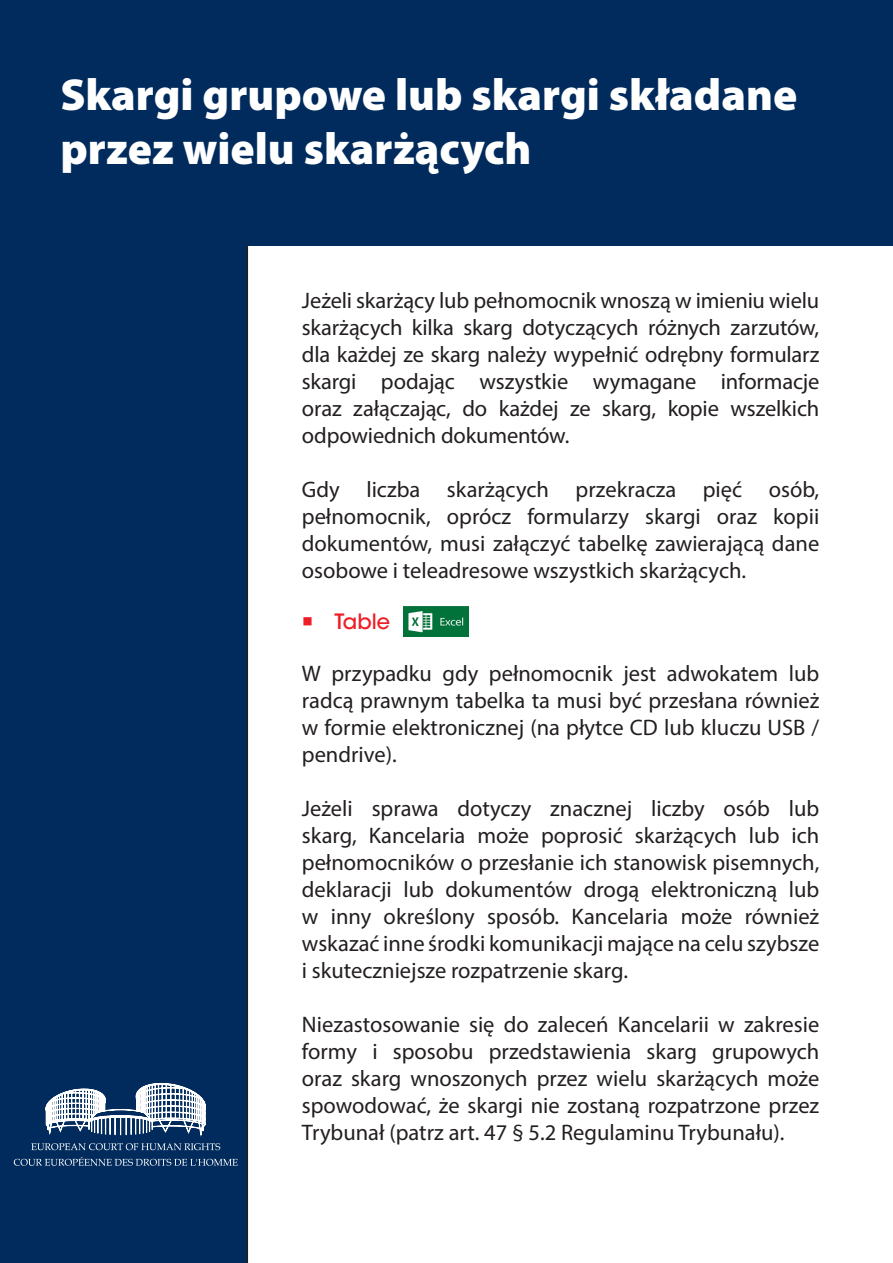
<style>
.page{position:relative;width:893px;height:1263px;background:#fff}
.page>*{position:absolute;margin:0;border:0;box-sizing:border-box;transform-origin:0 0}
.t1{font:900 45px/54px "Myriad Pro";color:#fff}
.t2{font:22.5px/27px "Myriad Pro";color:#231f20;text-align:justify}
.t3{font:500 21px "ITC Avant Garde Std";color:#ee1c25}
</style>
<div class="page">
<div style="left:0;top:0;width:248px;height:1263px;background:#002b5c"></div>
<svg style="left:14px;top:1157px;width:224px;height:9px;background:#34567d"></svg>
<svg style="left:31px;top:1143px;width:189px;height:7px"></svg>
<svg style="left:46px;top:1083px;width:160px;height:52px"></svg>
<div style="left:237px;top:0;width:656px;height:246px;background:#002b5c"></div>
<img style="left:404px;top:607px;width:64px;height:30px">
<p class="t1" style="left:60px;top:66px;width:738px">Skargi grupowe lub skargi składane przez wielu skarżących</p>
<p class="t2" style="left:302px;top:287px;width:519px">Jeżeli skarżący lub pełnomocnik wnoszą w imieniu wielu skarżących kilka skarg dotyczących różnych zarzutów, dla każdej ze skarg należy wypełnić odrębny formularz skargi podając wszystkie wymagane informacje oraz załączając, do każdej ze skarg, kopie wszelkich odpowiednich dokumentów.</p>
<p class="t2" style="left:302px;top:476px;width:519px">Gdy liczba skarżących przekracza pięć osób, pełnomocnik, oprócz formularzy skargi oraz kopii dokumentów, musi załączyć tabelkę zawierającą dane osobowe i teleadresowe wszystkich skarżących.</p>
<p class="t3" style="left:302px;top:608px;width:90px">○ Table</p>
<p class="t2" style="left:302px;top:659px;width:519px">W przypadku gdy pełnomocnik jest adwokatem lub radcą prawnym tabelka ta musi być przesłana również w formie elektronicznej (na płytce CD lub kluczu USB / pendrive).</p>
<p class="t2" style="left:302px;top:794px;width:519px">Jeżeli sprawa dotyczy znacznej liczby osób lub skarg, Kancelaria może poprosić skarżących lub ich pełnomocników o przesłanie ich stanowisk pisemnych, deklaracji lub dokumentów drogą elektroniczną lub w inny określony sposób. Kancelaria może również wskazać inne środki komunikacji mające na celu szybsze i skuteczniejsze rozpatrzenie skarg.</p>
<p class="t2" style="left:302px;top:1010px;width:519px">Niezastosowanie się do zaleceń Kancelarii w zakresie formy i sposobu przedstawienia skarg grupowych oraz skarg wnoszonych przez wielu skarżących może spowodować, że skargi nie zostaną rozpatrzone przez Trybunał (patrz art. 47 § 5.2 Regulaminu Trybunału).</p>
</div>
